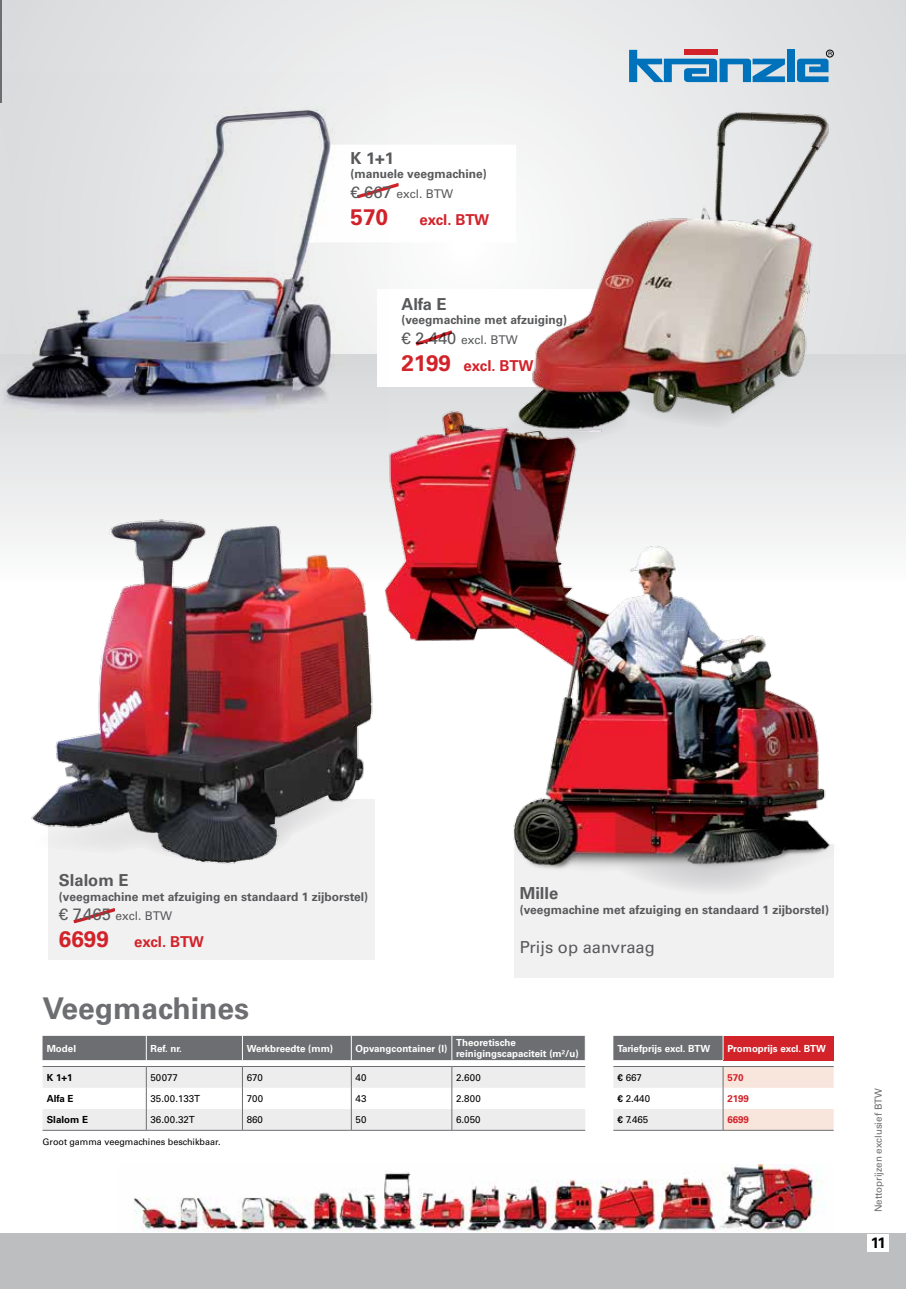
<style>
.page{position:relative;width:906px;height:1289px;background:#fff}
.page>*{position:absolute;margin:0;border:0;box-sizing:border-box;transform-origin:0 0}
.t1{font:700 30px "Univers LT Std";color:#6d6e71}
.t2{font:700 22.5px "Univers LT Std";color:#d2232a}
.t3{font:700 16.5px "Univers LT Std";color:#58595b}
.t4{font:16.5px "Univers LT Std";color:#58595b}
.t5{font:700 15px "Univers LT Std";color:#d2232a}
.t6{font:700 15px "Univers LT Std";color:#000}
.t7{font:700 12px/19.8px "Univers LT Std";color:#58595b}
.t8{font:700 9.75px/11.7px "Univers LT Std";color:#fff}
.t9{font:9.75px "Univers LT Std";color:#000}
.t10{font:9.75px "Univers LT Std";color:#6d6e71}
.t11{font:700 9.75px "Univers LT Std";color:#000}
.t12{font:700 9.75px "Univers LT Std";color:#d2232a}
.t13{font:9px "Univers LT Std";color:#000}
.s1{font-weight:400;font-size:16.5px}
.s2{font-weight:400}
.s3{font-size:22.5px}
.s4{font-weight:700}
</style>
<div class="page">
<svg style="left:13px;top:0;width:893px;height:355px"></svg>
<div style="left:13px;top:355px;width:893px;height:308px;background:linear-gradient(to bottom,#d8d9da,#fff)"></div>
<svg style="left:1px;top:0;width:12px;height:72px"></svg>
<div style="left:0;top:355px;width:13px;height:308px;background:#e9e9ea"></div>
<div style="left:13px;top:1233px;width:893px;height:55px;background:#bcbec0"></div>
<div style="left:0;top:1233px;width:13px;height:55px;background:#bcbec0"></div>
<div style="left:867px;top:1233px;width:22px;height:18px;background:#fff"></div>
<hr style="left:0;top:0;width:1px;height:102px;background:#6d6e71">
<div style="left:684px;top:49px;width:33px;height:6px;background:#d2232a"></div>
<svg style="left:629px;top:50px;width:156px;height:32px;background:#75a7cc"></svg>
<div style="left:786px;top:50px;width:8px;height:32px;background:#0072bc"></div>
<div style="left:826px;top:50px;width:7px;height:7px;border:1px solid #000;border-radius:50%"></div>
<svg style="left:797px;top:52px;width:34px;height:30px"></svg>
<div style="left:723px;top:1035px;width:110px;height:25px;background:#d2232a"></div>
<svg style="left:43px;top:1035px;width:680px;height:25px;background:#797a7c"></svg>
<svg style="left:43px;top:1066px;width:790px;height:64px"></svg>
<hr style="left:43px;top:1129px;width:103px;height:1px;background:#6d6e71">
<hr style="left:146px;top:1129px;width:96px;height:1px;background:#6d6e71">
<hr style="left:242px;top:1129px;width:109px;height:1px;background:#6d6e71">
<hr style="left:351px;top:1129px;width:101px;height:1px;background:#6d6e71">
<hr style="left:452px;top:1129px;width:133px;height:1px;background:#6d6e71">
<hr style="left:613px;top:1129px;width:110px;height:1px;background:#6d6e71">
<hr style="left:723px;top:1129px;width:110px;height:1px;background:#6d6e71">
<div style="left:49px;top:799px;width:326px;height:160px;background:#f1f1f2"></div>
<svg style="left:73px;top:908px;width:42px;height:15px"></svg>
<div style="left:377px;top:289px;width:295px;height:98px;background:#fff"></div>
<svg style="left:416px;top:330px;width:36px;height:16px"></svg>
<img style="left:0;top:513px;width:356px;height:374px">
<svg style="left:388px;top:145px;width:127px;height:97px"></svg>
<img style="left:515px;top:109px;width:315px;height:297px">
<img style="left:0;top:72px;width:388px;height:359px">
<img style="left:6px;top:110px;width:324px;height:287px">
<img style="left:133px;top:1164px;width:691px;height:68px">
<div style="left:514px;top:844px;width:319px;height:134px;background:#f1f1f2"></div>
<svg style="left:658px;top:881px;width:176px;height:18px"></svg>
<img style="left:356px;top:406px;width:506px;height:475px">
<h3 class="t3" style="left:350px;top:148px;width:45px">K 1+1</h3>
<p class="t7" style="left:350px;top:164px;width:138px">(manuele veegmachine) <span class="s1">€ 667</span> <span class="s2">excl. BTW</span></p>
<h2 class="t2" style="left:350px;top:204px;width:39px">570</h2>
<p class="t5" style="left:419px;top:211px;width:71px">excl. BTW</p>
<h3 class="t3" style="left:401px;top:294px;width:47px">Alfa E</h3>
<p class="t7" style="left:401px;top:310px;width:167px">(veegmachine met afzuiging) <span class="s1">€ 2.440</span> <span class="s2">excl. BTW</span></p>
<p class="t5" style="left:401px;top:357px;width:133px"><span class="s3">2199</span> excl. BTW</p>
<h3 class="t3" style="left:59px;top:870px;width:71px">Slalom E</h3>
<p class="t7" style="left:59px;top:886px;width:311px">(veegmachine met afzuiging en standaard 1 zijborstel) <span class="s1">€ 7.465</span> <span class="s2">excl. BTW</span></p>
<p class="t5" style="left:59px;top:933px;width:146px"><span class="s3">6699</span> excl. BTW</p>
<h3 class="t3" style="left:520px;top:883px;width:40px">Mille</h3>
<p class="t7" style="left:520px;top:899px;width:311px">(veegmachine met afzuiging en standaard 1 zijborstel)</p>
<h3 class="t4" style="left:520px;top:937px;width:137px">Prijs op aanvraag</h3>
<h1 class="t1" style="left:43px;top:990px;width:208px">Veegmachines</h1>
<p class="t8" style="left:47px;top:1042px;width:31px">Model</p>
<p class="t8" style="left:151px;top:1042px;width:33px">Ref. nr.</p>
<p class="t8" style="left:247px;top:1042px;width:88px">Werkbreedte (mm)</p>
<p class="t8" style="left:355px;top:1042px;width:93px">Opvangcontainer (l)</p>
<p class="t8" style="left:456px;top:1036px;width:124px">Theoretische reinigingscapaciteit (m²/u)</p>
<p class="t8" style="left:617px;top:1042px;width:94px">Tariefprijs excl. BTW</p>
<p class="t8" style="left:727px;top:1042px;width:100px">Promoprijs excl. BTW</p>
<p class="t11" style="left:47px;top:1071px;width:27px">K 1+1</p>
<p class="t9" style="left:151px;top:1071px;width:29px">50077</p>
<p class="t9" style="left:247px;top:1071px;width:18px">670</p>
<p class="t9" style="left:355px;top:1071px;width:12px">40</p>
<p class="t9" style="left:456px;top:1071px;width:26px">2.600</p>
<p class="t9" style="left:617px;top:1071px;width:26px"><span class="s4">€</span> 667</p>
<p class="t12" style="left:727px;top:1071px;width:18px">570</p>
<p class="t11" style="left:47px;top:1092px;width:28px">Alfa E</p>
<p class="t9" style="left:151px;top:1092px;width:51px">35.00.133T</p>
<p class="t9" style="left:247px;top:1092px;width:18px">700</p>
<p class="t9" style="left:355px;top:1092px;width:12px">43</p>
<p class="t9" style="left:456px;top:1092px;width:26px">2.800</p>
<p class="t9" style="left:617px;top:1092px;width:34px"><span class="s4">€</span> 2.440</p>
<p class="t12" style="left:727px;top:1092px;width:23px">2199</p>
<p class="t11" style="left:47px;top:1113px;width:43px">Slalom E</p>
<p class="t9" style="left:151px;top:1113px;width:46px">36.00.32T</p>
<p class="t9" style="left:247px;top:1113px;width:18px">860</p>
<p class="t9" style="left:355px;top:1113px;width:12px">50</p>
<p class="t9" style="left:456px;top:1113px;width:26px">6.050</p>
<p class="t9" style="left:617px;top:1113px;width:32px"><span class="s4">€</span> 7.465</p>
<p class="t12" style="left:727px;top:1113px;width:23px">6699</p>
<p class="t13" style="left:43px;top:1136px;width:179px">Groot gamma veegmachines beschikbaar.</p>
<p class="t10" style="left:872px;top:1212px;width:126px;rotate:-90deg">Nettoprijzen exclusief BTW</p>
<p class="t6" style="left:870px;top:1233px;width:17px">11</p>
</div>
